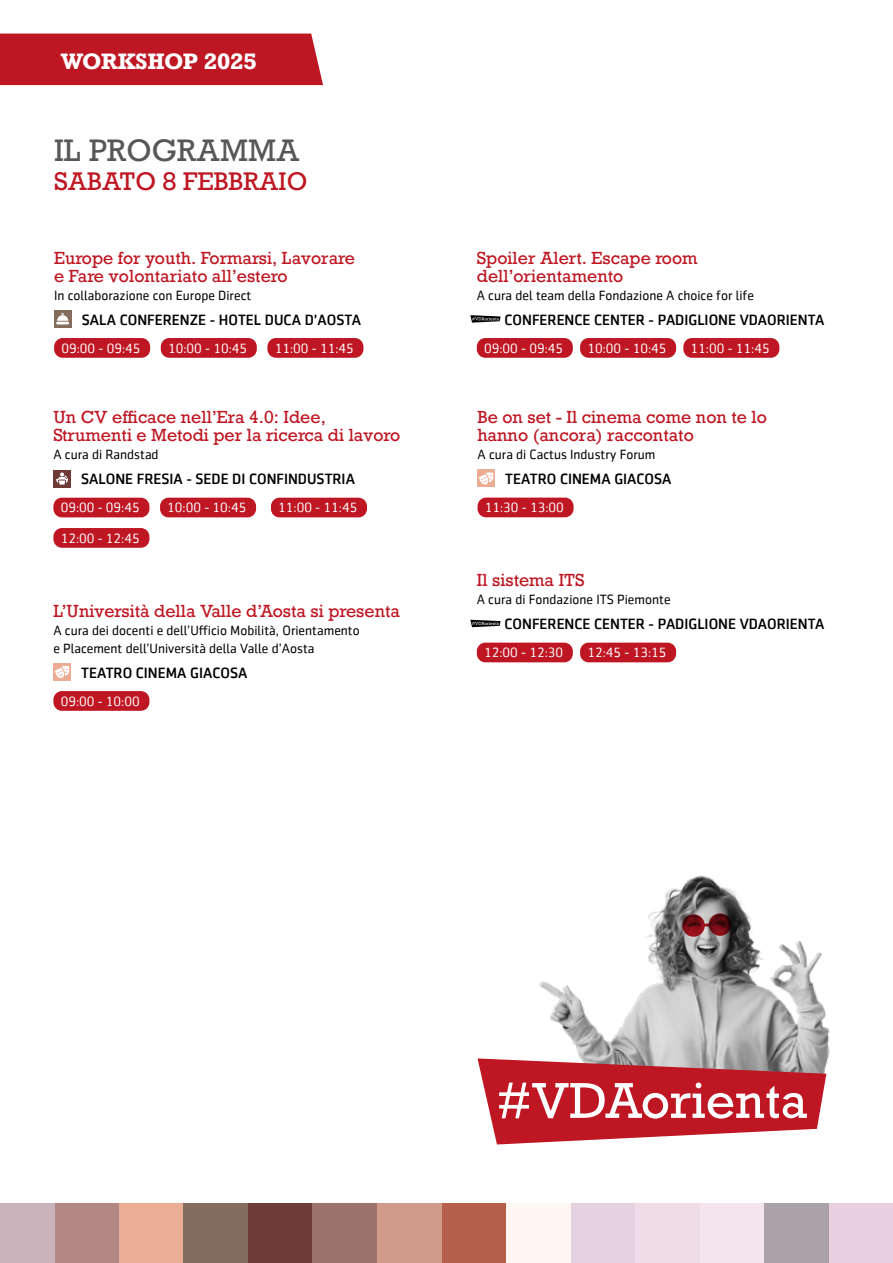
<style>
.page{position:relative;width:893px;height:1263px;background:#fff}
.page>*{position:absolute;margin:0;border:0;box-sizing:border-box;transform-origin:0 0}
.t1{font:29.25px "Rockwell";color:#575756}
.t2{font:24px "Rockwell";color:#be1622}
.t3{font:700 21px "Rockwell";letter-spacing:-.01em;color:#fff}
.t4{font:16.5px/18px "Rockwell";color:#be1622}
.t5{font:500 15px "Sentico Sans DT";color:#000}
.t6{font:13.5px/18px "Sentico Sans DT";color:#000}
.t7{font:13.5px "Sentico Sans DT";color:#fff}
</style>
<div class="page">
<svg style="left:54px;top:310px;width:17px;height:17px"></svg>
<svg style="left:56px;top:313px;width:14px;height:11px"></svg>
<div style="left:54px;top:338px;width:96px;height:20px;background:#be1622;border-radius:9px"></div>
<div style="left:161px;top:338px;width:96px;height:20px;background:#be1622;border-radius:9px"></div>
<div style="left:267px;top:338px;width:96px;height:20px;background:#be1622;border-radius:9px"></div>
<div style="left:54px;top:470px;width:17px;height:17px;background:#6f3b39"></div>
<svg style="left:56px;top:472px;width:12px;height:13px"></svg>
<div style="left:53px;top:498px;width:96px;height:19px;background:#be1622;border-radius:9px"></div>
<div style="left:53px;top:528px;width:96px;height:20px;background:#be1622;border-radius:9px"></div>
<div style="left:160px;top:498px;width:96px;height:19px;background:#be1622;border-radius:9px"></div>
<div style="left:271px;top:498px;width:96px;height:19px;background:#be1622;border-radius:9px"></div>
<div style="left:54px;top:663px;width:17px;height:17px;background:#ebac93"></div>
<svg style="left:55px;top:666px;width:14px;height:12px"></svg>
<div style="left:53px;top:691px;width:96px;height:20px;background:#be1622;border-radius:9px"></div>
<div style="left:478px;top:470px;width:17px;height:17px;background:#ebac93"></div>
<svg style="left:479px;top:472px;width:14px;height:13px"></svg>
<div style="left:477px;top:498px;width:97px;height:19px;background:#be1622;border-radius:9px"></div>
<div style="left:477px;top:643px;width:96px;height:19px;background:#be1622;border-radius:9px"></div>
<div style="left:580px;top:643px;width:96px;height:19px;background:#be1622;border-radius:9px"></div>
<svg style="left:470px;top:620px;width:31px;height:7px"></svg>
<div style="left:477px;top:338px;width:96px;height:20px;background:#be1622;border-radius:9px"></div>
<div style="left:580px;top:338px;width:96px;height:20px;background:#be1622;border-radius:9px"></div>
<div style="left:683px;top:338px;width:96px;height:20px;background:#be1622;border-radius:9px"></div>
<svg style="left:470px;top:315px;width:31px;height:8px"></svg>
<div style="left:828px;top:1204px;width:65px;height:59px;background:#e9d0df"></div>
<div style="left:764px;top:1204px;width:64px;height:59px;background:#aba1a9"></div>
<div style="left:699px;top:1204px;width:65px;height:59px;background:#f3e4ed"></div>
<div style="left:635px;top:1204px;width:64px;height:59px;background:#eedde7"></div>
<div style="left:570px;top:1204px;width:65px;height:59px;background:#e5d1df"></div>
<div style="left:506px;top:1204px;width:64px;height:59px;background:#fef7f4"></div>
<div style="left:441px;top:1204px;width:65px;height:59px;background:#b4604b"></div>
<div style="left:377px;top:1204px;width:64px;height:59px;background:#d19b8a"></div>
<div style="left:312px;top:1204px;width:65px;height:59px;background:#9d746d"></div>
<div style="left:248px;top:1204px;width:64px;height:59px;background:#6f3b39"></div>
<div style="left:183px;top:1204px;width:65px;height:59px;background:#846d5e"></div>
<div style="left:119px;top:1204px;width:64px;height:59px;background:#ebad93"></div>
<div style="left:54px;top:1204px;width:65px;height:59px;background:#b38784"></div>
<div style="left:0;top:1204px;width:54px;height:59px;background:#c9b3bb"></div>
<img style="left:539px;top:875px;width:291px;height:199px">
<svg style="left:682px;top:914px;width:23px;height:23px"></svg>
<svg style="left:709px;top:913px;width:22px;height:23px"></svg>
<svg style="left:701px;top:923px;width:10px;height:4px"></svg>
<svg style="left:477px;top:1058px;width:349px;height:86px"></svg>
<div style="left:0;top:34px;width:323px;height:51px;background:#be1622"></div>
<p class="t3" style="left:61px;top:48px;width:197px">WORKSHOP 2025</p>
<h1 class="t1" style="left:54px;top:132px;width:247px">IL PROGRAMMA</h1>
<h2 class="t2" style="left:54px;top:166px;width:255px">SABATO 8 FEBBRAIO</h2>
<p class="t4" style="left:54px;top:249px;width:302px">Europe for youth. Formarsi, Lavorare e Fare volontariato all’estero</p>
<p class="t6" style="left:54px;top:286px;width:199px">In collaborazione con Europe Direct</p>
<p class="t5" style="left:82px;top:311px;width:281px">SALA CONFERENZE - HOTEL DUCA D’AOSTA</p>
<p class="t7" style="left:61px;top:341px;width:81px">09:00 - 09:45</p>
<p class="t7" style="left:168px;top:341px;width:81px">10:00 - 10:45</p>
<p class="t7" style="left:275px;top:341px;width:81px">11:00 - 11:45</p>
<p class="t4" style="left:53px;top:409px;width:348px">Un CV efficace nell’Era 4.0: Idee,<br>Strumenti e Metodi per la ricerca di lavoro</p>
<p class="t6" style="left:53px;top:446px;width:107px">A cura di Randstad</p>
<p class="t5" style="left:81px;top:471px;width:275px">SALONE FRESIA - SEDE DI CONFINDUSTRIA</p>
<p class="t7" style="left:61px;top:500px;width:81px">09:00 - 09:45</p>
<p class="t7" style="left:61px;top:531px;width:81px">12:00 - 12:45</p>
<p class="t7" style="left:167px;top:500px;width:81px">10:00 - 10:45</p>
<p class="t7" style="left:278px;top:500px;width:81px">11:00 - 11:45</p>
<p class="t4" style="left:53px;top:602px;width:348px">L’Università della Valle d’Aosta si presenta</p>
<p class="t6" style="left:53px;top:621px;width:308px">A cura dei docenti e dell’Ufficio Mobilità, Orientamento e Placement dell’Università della Valle d’Aosta</p>
<p class="t5" style="left:81px;top:664px;width:168px">TEATRO CINEMA GIACOSA</p>
<p class="t7" style="left:61px;top:694px;width:81px">09:00 - 10:00</p>
<p class="t4" style="left:477px;top:249px;width:222px">Spoiler Alert. Escape room dell’orientamento</p>
<p class="t6" style="left:477px;top:286px;width:279px">A cura del team della Fondazione A choice for life</p>
<p class="t5" style="left:505px;top:311px;width:321px">CONFERENCE CENTER - PADIGLIONE VDAORIENTA</p>
<p class="t7" style="left:484px;top:341px;width:81px">09:00 - 09:45</p>
<p class="t7" style="left:587px;top:341px;width:81px">10:00 - 10:45</p>
<p class="t7" style="left:691px;top:341px;width:81px">11:00 - 11:45</p>
<p class="t4" style="left:477px;top:409px;width:291px">Be on set - Il cinema come non te lo hanno (ancora) raccontato</p>
<p class="t6" style="left:477px;top:446px;width:179px">A cura di Cactus Industry Forum</p>
<p class="t5" style="left:505px;top:471px;width:168px">TEATRO CINEMA GIACOSA</p>
<p class="t7" style="left:485px;top:500px;width:81px">11:30 - 13:00</p>
<p class="t4" style="left:477px;top:572px;width:109px">Il sistema ITS</p>
<p class="t6" style="left:477px;top:591px;width:195px">A cura di Fondazione ITS Piemonte</p>
<p class="t5" style="left:505px;top:616px;width:321px">CONFERENCE CENTER - PADIGLIONE VDAORIENTA</p>
<p class="t7" style="left:484px;top:645px;width:81px">12:00 - 12:30</p>
<p class="t7" style="left:587px;top:645px;width:81px">12:45 - 13:15</p>
</div>
